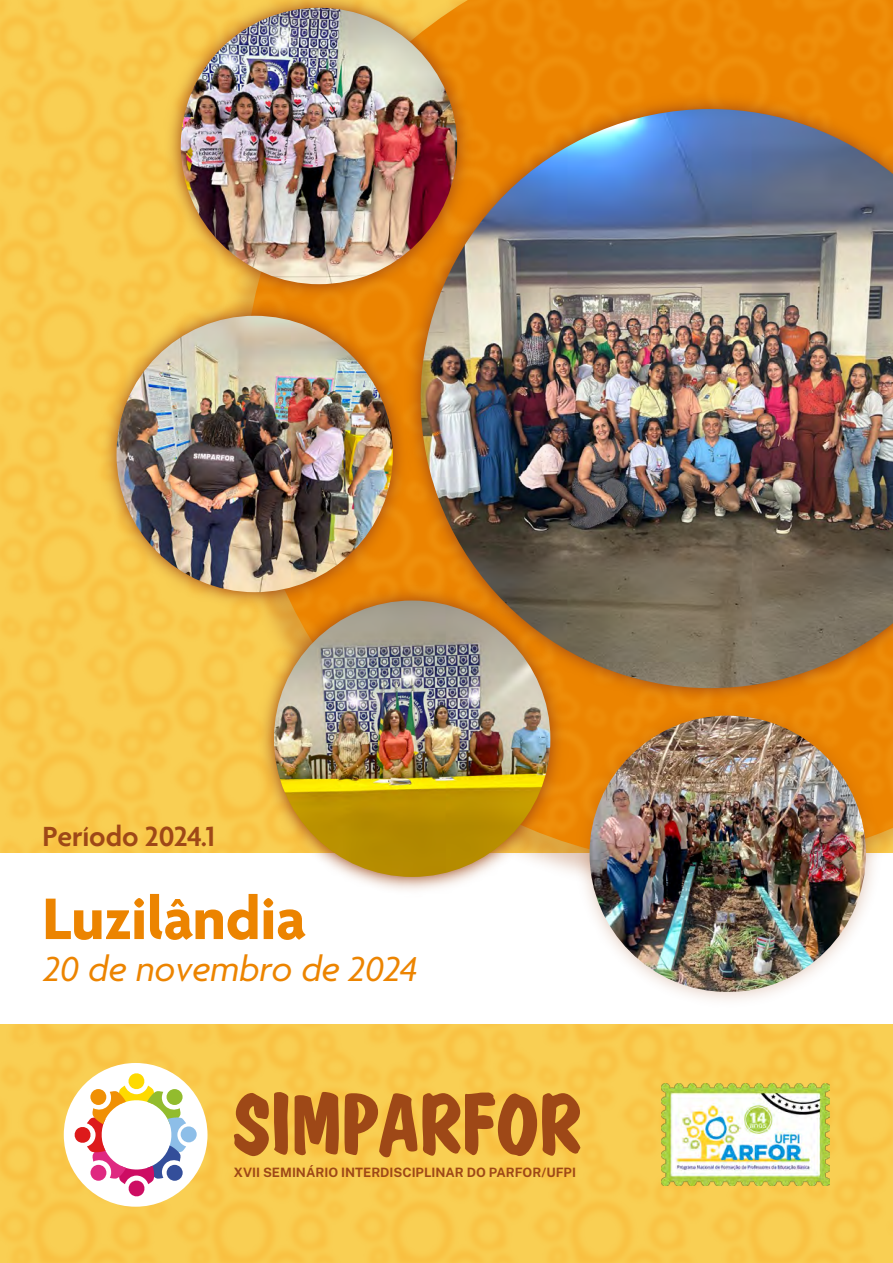
<style>
.page{position:relative;width:893px;height:1263px;background:#fff}
.page>*{position:absolute;margin:0;border:0;box-sizing:border-box;transform-origin:0 0}
.t1{font:700 63.3px "Agenda One";color:#ec8400}
.t2{font:italic 37.5px "Agenda One";color:#ec8400}
.t3{font:600 30px "Agenda One";color:#9e4817}
.t4{font:700 12.9px "Public Sans";color:#9e4817}
</style>
<div class="page">
<img style="left:0;top:0;width:893px;height:1263px">
<div style="left:0;top:853px;width:893px;height:171px;background:#fff"></div>
<img style="left:190px;top:0;width:703px;height:853px">
<img style="left:535px;top:742px;width:358px;height:304px">
<img style="left:589px;top:716px;width:277px;height:276px;border-radius:138px">
<img style="left:220px;top:646px;width:384px;height:285px">
<img style="left:274px;top:600px;width:276px;height:277px;border-radius:138px">
<img style="left:62px;top:262px;width:304px;height:384px">
<img style="left:117px;top:316px;width:276px;height:276px;border-radius:138px">
<img style="left:127px;top:0;width:384px;height:338px">
<img style="left:181px;top:8px;width:276px;height:276px;border-radius:138px">
<img style="left:366px;top:55px;width:527px;height:687px">
<img style="left:421px;top:109px;width:472px;height:579px">
<div style="left:64px;top:1063px;width:143px;height:144px;background:#fff;border-radius:50%"></div>
<svg style="left:74px;top:1072px;width:112px;height:125px"></svg>
<div style="left:181px;top:1126px;width:16px;height:16px;background:#8dbee8;border-radius:50%"></div>
<svg style="left:234px;top:1092px;width:54px;height:64px;background:#be772b"></svg>
<svg style="left:295px;top:1092px;width:285px;height:65px;background:#c37d2c"></svg>
<img style="left:661px;top:1084px;width:168px;height:102px">
<h3 class="t3" style="left:43px;top:820px;width:174px">Período 2024.1</h3>
<h1 class="t1" style="left:43px;top:883px;width:264px">Luzilândia</h1>
<h2 class="t2" style="left:43px;top:949px;width:375px">20 de novembro de 2024</h2>
<p class="t4" style="left:234px;top:1163px;width:344px">XVII SEMINÁRIO INTERDISCIPLINAR DO PARFOR/UFPI</p>
</div>
